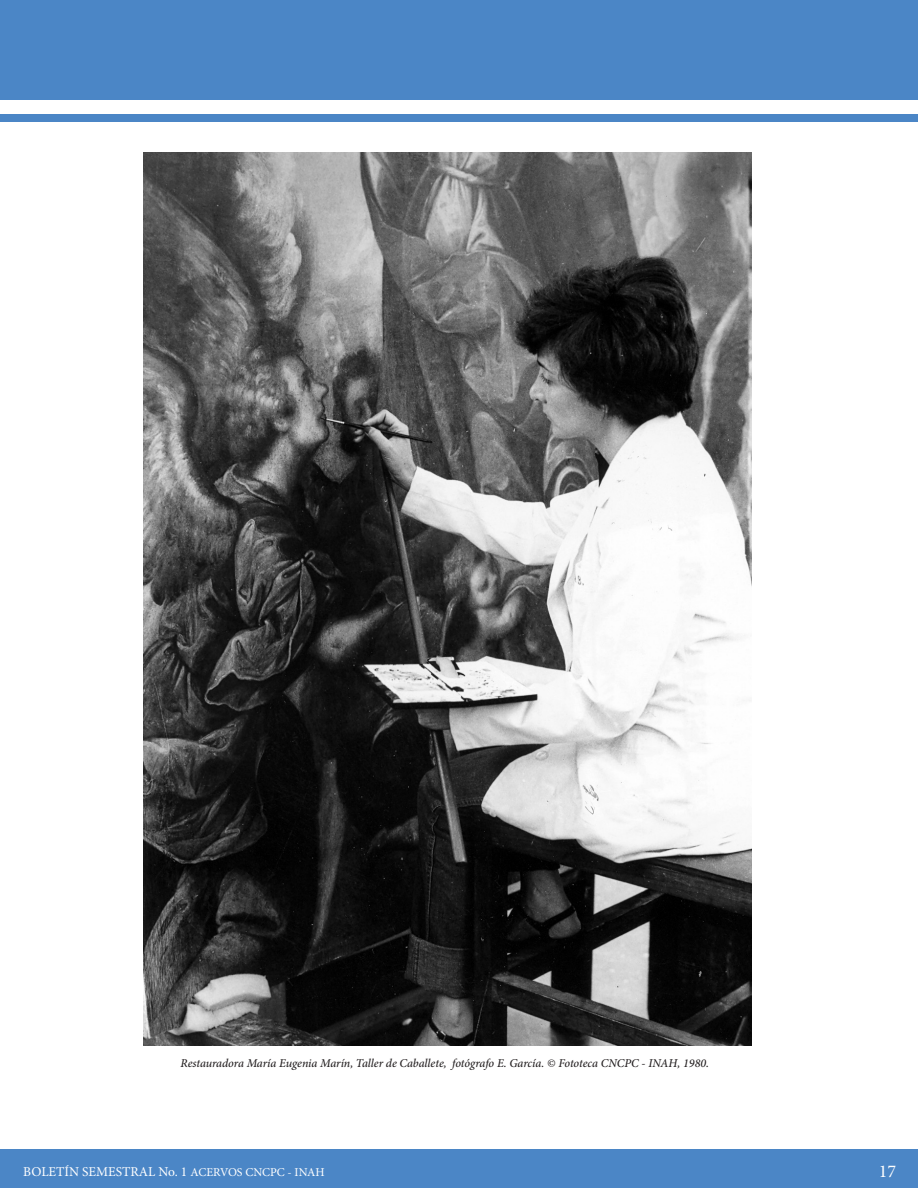
<style>
.page{position:relative;width:918px;height:1188px;background:#fff}
.page>*{position:absolute;margin:0;border:0;box-sizing:border-box;transform-origin:0 0}
.t1{font:18px "Minion Pro";color:#fff}
.t2{font:13.5px "Minion Pro Regular 3";color:#fff}
.t3{font:italic 500 12px "Minion Pro";letter-spacing:-.005em;color:#231f20}
.s1{font-size:12px}
</style>
<div class="page">
<div style="left:0;top:1149px;width:918px;height:39px;background:#4b86c6"></div>
<div style="left:0;top:0;width:918px;height:99px;background:#4b86c6"></div>
<div style="left:0;top:114px;width:918px;height:8px;background:#4b86c6"></div>
<img style="left:144px;top:153px;width:607px;height:892px">
<p class="t3" style="left:180px;top:1055px;width:530px">Restauradora María Eugenia Marín, Taller de Caballete, fotógrafo E. García. © Fototeca CNCPC - INAH, 1980.</p>
<p class="t2" style="left:23px;top:1162px;width:303px">BOLETÍN SEMESTRAL No. 1 <span class="s1">ACERVOS CNCPC - INAH</span></p>
<h1 class="t1" style="left:879px;top:1159px;width:19px">17</h1>
</div>
